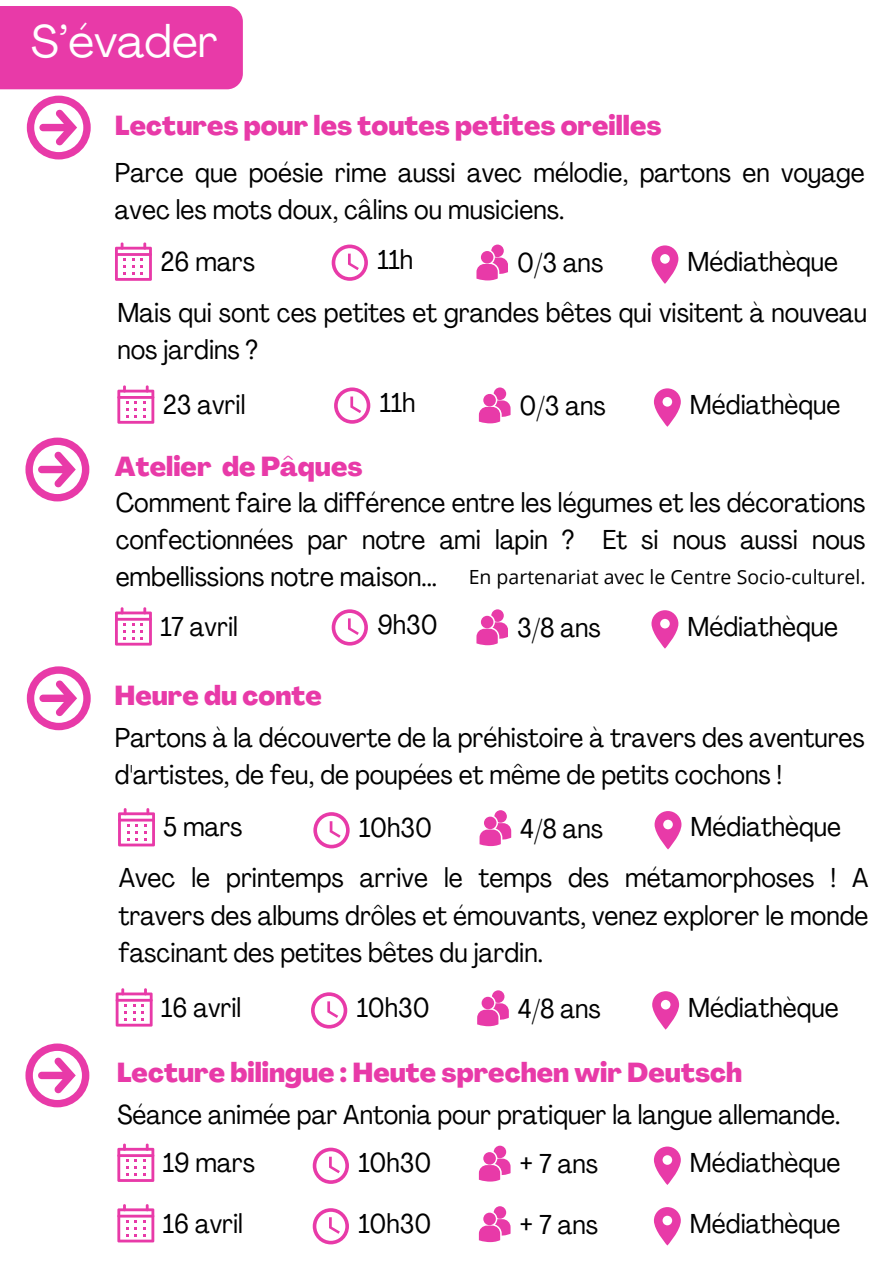
<style>
.page{position:relative;width:894px;height:1264px;background:#fff}
.page>*{position:absolute;margin:0;border:0;box-sizing:border-box;transform-origin:0 0}
.t1{font:45px "Agrandir";color:#fff}
.t2{font:condensed 27px/37.2px "Agrandir";color:#000}
.t3{font:800 27px "Agrandir";color:#e83aa8}
.t4{font:19.5px "Open Sans";color:#000}
</style>
<div class="page">
<svg style="left:115px;top:242px;width:37px;height:39px"></svg>
<svg style="left:331px;top:244px;width:36px;height:36px"></svg>
<svg style="left:651px;top:245px;width:27px;height:39px"></svg>
<svg style="left:476px;top:244px;width:32px;height:36px"></svg>
<svg style="left:117px;top:385px;width:37px;height:38px"></svg>
<svg style="left:334px;top:387px;width:36px;height:36px"></svg>
<svg style="left:653px;top:388px;width:27px;height:38px"></svg>
<svg style="left:478px;top:387px;width:32px;height:36px"></svg>
<div style="left:0;top:6px;width:243px;height:83px;background:#e83aa8"></div>
<svg style="left:118px;top:808px;width:37px;height:38px"></svg>
<svg style="left:313px;top:812px;width:36px;height:36px"></svg>
<svg style="left:654px;top:811px;width:27px;height:38px"></svg>
<svg style="left:479px;top:810px;width:32px;height:36px"></svg>
<svg style="left:27px;top:96px;width:64px;height:63px"></svg>
<svg style="left:27px;top:666px;width:64px;height:64px"></svg>
<svg style="left:117px;top:1143px;width:37px;height:38px"></svg>
<svg style="left:312px;top:1147px;width:36px;height:36px"></svg>
<svg style="left:653px;top:1146px;width:27px;height:38px"></svg>
<svg style="left:478px;top:1145px;width:32px;height:36px"></svg>
<svg style="left:117px;top:1204px;width:37px;height:38px"></svg>
<svg style="left:312px;top:1208px;width:36px;height:36px"></svg>
<svg style="left:653px;top:1207px;width:27px;height:38px"></svg>
<svg style="left:478px;top:1206px;width:32px;height:36px"></svg>
<svg style="left:116px;top:988px;width:36px;height:38px"></svg>
<svg style="left:311px;top:992px;width:36px;height:36px"></svg>
<svg style="left:652px;top:991px;width:27px;height:38px"></svg>
<svg style="left:477px;top:990px;width:31px;height:36px"></svg>
<svg style="left:25px;top:1043px;width:64px;height:64px"></svg>
<svg style="left:115px;top:607px;width:37px;height:38px"></svg>
<svg style="left:331px;top:609px;width:36px;height:36px"></svg>
<svg style="left:651px;top:610px;width:27px;height:38px"></svg>
<svg style="left:476px;top:609px;width:32px;height:36px"></svg>
<svg style="left:25px;top:437px;width:64px;height:64px"></svg>
<h3 class="t1" style="left:31px;top:23px;width:188px">S’évader</h3>
<p class="t3" style="left:115px;top:115px;width:548px">Lectures pour les toutes petites oreilles</p>
<h2 class="t2" style="left:115px;top:156px;width:751px">Parce que poésie rime aussi avec mélodie, partons en voyage avec les mots doux, câlins ou musiciens.</h2>
<h3 class="t2" style="left:377px;top:244px;width:37px">11h</h3>
<h3 class="t2" style="left:517px;top:247px;width:87px">0/3 ans</h3>
<p class="t2" style="left:687px;top:245px;width:152px">Médiathèque</p>
<h1 class="t2" style="left:160px;top:245px;width:96px">26 mars</h1>
<h3 class="t2" style="left:117px;top:296px;width:751px">Mais qui sont ces petites et grandes bêtes qui visitent à nouveau nos jardins ?</h3>
<p class="t2" style="left:379px;top:387px;width:37px">11h</p>
<p class="t2" style="left:519px;top:390px;width:87px">0/3 ans</p>
<h3 class="t2" style="left:689px;top:388px;width:152px">Médiathèque</h3>
<p class="t2" style="left:163px;top:388px;width:84px">23 avril</p>
<h2 class="t3" style="left:115px;top:455px;width:249px">Atelier de Pâques</h2>
<h3 class="t2" style="left:116px;top:486px;width:751px;text-align:justify">Comment faire la différence entre les légumes et les décorations confectionnées par notre ami lapin ? Et si nous aussi nous embellissions notre maison...</h3>
<p class="t2" style="left:377px;top:608px;width:62px">9h30</p>
<p class="t2" style="left:517px;top:611px;width:85px">3/8 ans</p>
<h3 class="t2" style="left:687px;top:610px;width:152px">Médiathèque</h3>
<h3 class="t4" style="left:468px;top:563px;width:398px">En partenariat avec le Centre Socio-culturel.</h3>
<p class="t2" style="left:160px;top:610px;width:79px">17 avril</p>
<p class="t3" style="left:114px;top:684px;width:209px">Heure du conte</p>
<h3 class="t2" style="left:115px;top:721px;width:751px">Partons à la découverte de la préhistoire à travers des aventures d'artistes, de feu, de poupées et même de petits cochons !</h3>
<p class="t2" style="left:359px;top:811px;width:74px">10h30</p>
<p class="t2" style="left:520px;top:812px;width:84px">4/8 ans</p>
<h3 class="t2" style="left:690px;top:811px;width:152px">Médiathèque</h3>
<h3 class="t2" style="left:163px;top:811px;width:80px">5 mars</h3>
<p class="t2" style="left:119px;top:862px;width:751px;text-align:justify">Avec le printemps arrive le temps des métamorphoses ! A travers des albums drôles et émouvants, venez explorer le monde fascinant des petites bêtes du jardin.</p>
<h3 class="t2" style="left:356px;top:991px;width:74px">10h30</h3>
<h3 class="t2" style="left:517px;top:992px;width:84px">4/8 ans</h3>
<p class="t2" style="left:688px;top:991px;width:152px">Médiathèque</p>
<h3 class="t2" style="left:161px;top:991px;width:82px">16 avril</h3>
<p class="t3" style="left:117px;top:1061px;width:627px">Lecture bilingue : Heute sprechen wir Deutsch</p>
<h3 class="t2" style="left:117px;top:1098px;width:724px">Séance animée par Antonia pour pratiquer la langue allemande.</h3>
<p class="t2" style="left:358px;top:1146px;width:74px">10h30</p>
<h3 class="t2" style="left:519px;top:1147px;width:80px">+ 7 ans</h3>
<h2 class="t2" style="left:689px;top:1146px;width:152px">Médiathèque</h2>
<p class="t2" style="left:163px;top:1207px;width:82px">16 avril</p>
<p class="t2" style="left:358px;top:1207px;width:74px">10h30</p>
<p class="t2" style="left:519px;top:1208px;width:80px">+ 7 ans</p>
<h3 class="t2" style="left:689px;top:1207px;width:152px">Médiathèque</h3>
<h3 class="t2" style="left:163px;top:1146px;width:94px">19 mars</h3>
</div>
